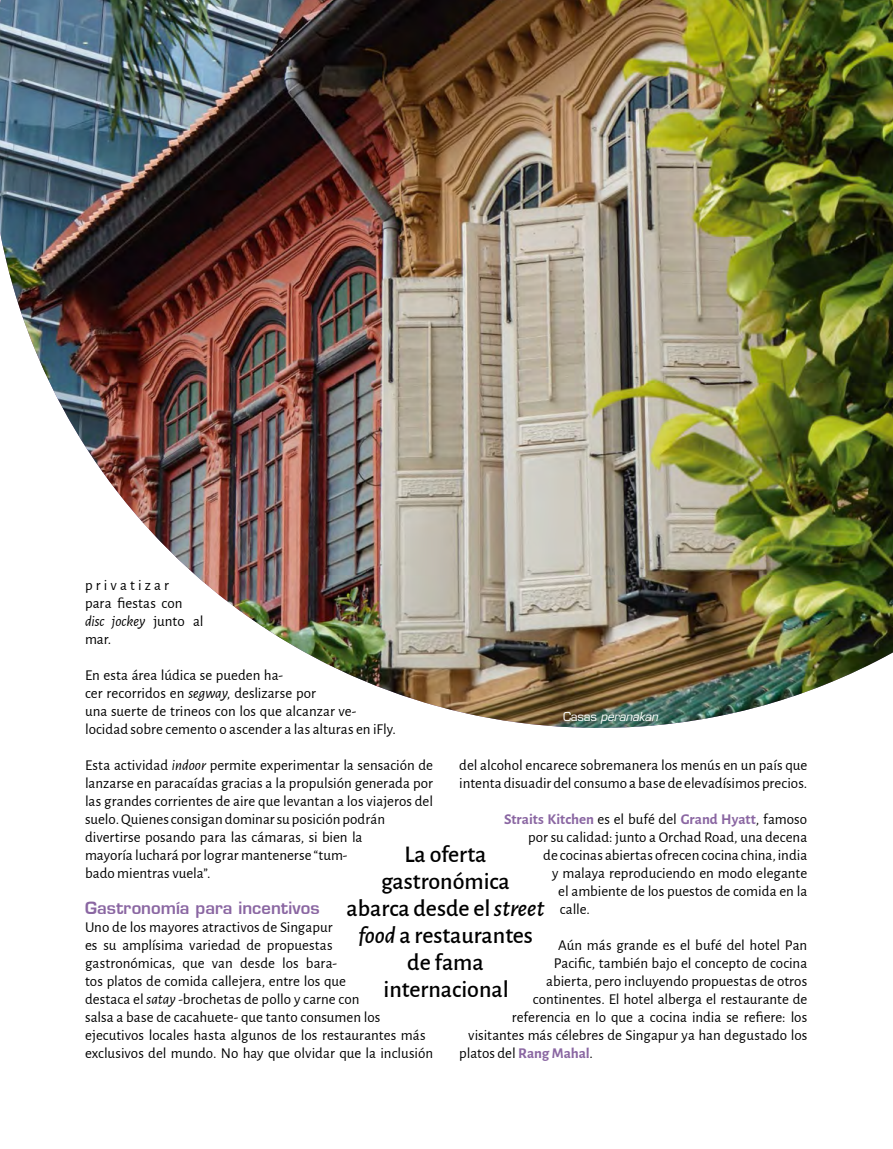
<style>
.page{position:relative;width:893px;height:1149px;background:#fff}
.page>*{position:absolute;margin:0;border:0;box-sizing:border-box;transform-origin:0 0}
.t1{font:500 24px/27px "Alegreya Sans";color:#000;text-align:center}
.t2{font:700 16.5px "Euromode";letter-spacing:.005em;color:#8a66a2}
.t3{font:15px/18px "Alegreya Sans";color:#000}
.t4{font:15px/18px "Alegreya Sans";letter-spacing:.02em;color:#000}
.t5{font:700 15px "Alegreya Sans";color:#8a66a2}
.t6{font:italic 12.15px "Euromode";letter-spacing:-.02em;color:#fff}
.s1{font-style:italic}
.s2{font-family:"Euromode Plain";font-style:normal}
.s3{font-weight:400;color:#000}
.s4{font-weight:700;color:#8a66a2}
</style>
<div class="page">
<img style="left:0;top:0;width:893px;height:727px">
<p class="t4" style="left:85px;top:575px;width:120px">privatizar<br>para fiestas con <span class="s1">disc jockey</span> junto al mar.</p>
<p class="t3" style="left:85px;top:665px;width:312px">En esta área lúdica se pueden ha-<br>cer recorridos en <span class="s1">segway</span>, deslizarse por<br>una suerte de trineos con los que alcanzar ve&shy;locidad sobre cemento o ascender a las alturas en iFly.</p>
<p class="t3" style="left:85px;top:755px;width:350px">Esta actividad <span class="s1">indoor</span> permite experimentar la sensación de lanzarse en paracaídas gracias a la propulsión generada por las grandes corrientes de aire que levantan a los viajeros del suelo. Quienes consigan dominar su posición podrán divertirse posando para las cámaras, si bien la<br>mayoría luchará por lograr mantenerse “tum-<br>bado mientras vuela”.</p>
<p class="t2" style="left:85px;top:897px;width:236px">Gastronomía para incentivos</p>
<p class="t3" style="left:85px;top:917px;width:350px">Uno de los mayores atractivos de Singapur<br>es su amplísima variedad de propuestas<br>gastronómicas, que van desde los bara-<br>tos platos de comida callejera, entre los que<br>destaca el <span class="s1">satay</span> -brochetas de pollo y carne con<br>salsa a base de cacahuete- que tanto consumen los ejecutivos locales hasta algunos de los restaurantes más exclusivos del mundo. No hay que olvidar que la inclusión</p>
<p class="t6" style="left:563px;top:709px;width:97px"><span class="s2">Casas</span> peranakan</p>
<p class="t3" style="left:459px;top:755px;width:350px">del alcohol encarece sobremanera los menús en un país que intenta disuadir del consumo a base de elevadísimos precios.</p>
<p class="t5" style="left:504px;top:807px;width:305px">Straits Kitchen <span class="s3">es el bufé del</span> Grand Hyatt<span class="s3">, famoso</span></p>
<p class="t3" style="left:528px;top:827px;width:280px">por su calidad: junto a Orchad Road, una decena</p>
<p class="t3" style="left:543px;top:845px;width:265px">de cocinas abiertas ofrecen cocina china, india</p>
<p class="t3" style="left:552px;top:863px;width:257px">y malaya reproduciendo en modo elegante</p>
<p class="t3" style="left:558px;top:881px;width:251px">el ambiente de los puestos de comida en la</p>
<p class="t3" style="left:560px;top:899px;width:32px">calle.</p>
<p class="t3" style="left:558px;top:935px;width:251px">Aún más grande es el bufé del hotel Pan</p>
<p class="t3" style="left:554px;top:953px;width:255px">Pacific, también bajo el concepto de cocina</p>
<p class="t3" style="left:546px;top:971px;width:262px">abierta, pero incluyendo propuestas de otros</p>
<p class="t3" style="left:533px;top:989px;width:276px">continentes. El hotel alberga el restaurante de</p>
<p class="t3" style="left:512px;top:1007px;width:297px">referencia en lo que a cocina india se refiere: los</p>
<p class="t3" style="left:468px;top:1025px;width:341px">visitantes más célebres de Singapur ya han degustado los</p>
<p class="t3" style="left:459px;top:1043px;width:135px">platos del <span class="s4">Rang Mahal</span>.</p>
<h1 class="t1" style="left:347px;top:839px;width:199px">La oferta gastronómica abarca desde el <span class="s1">street food</span> a restaurantes de fama internacional</h1>
</div>
